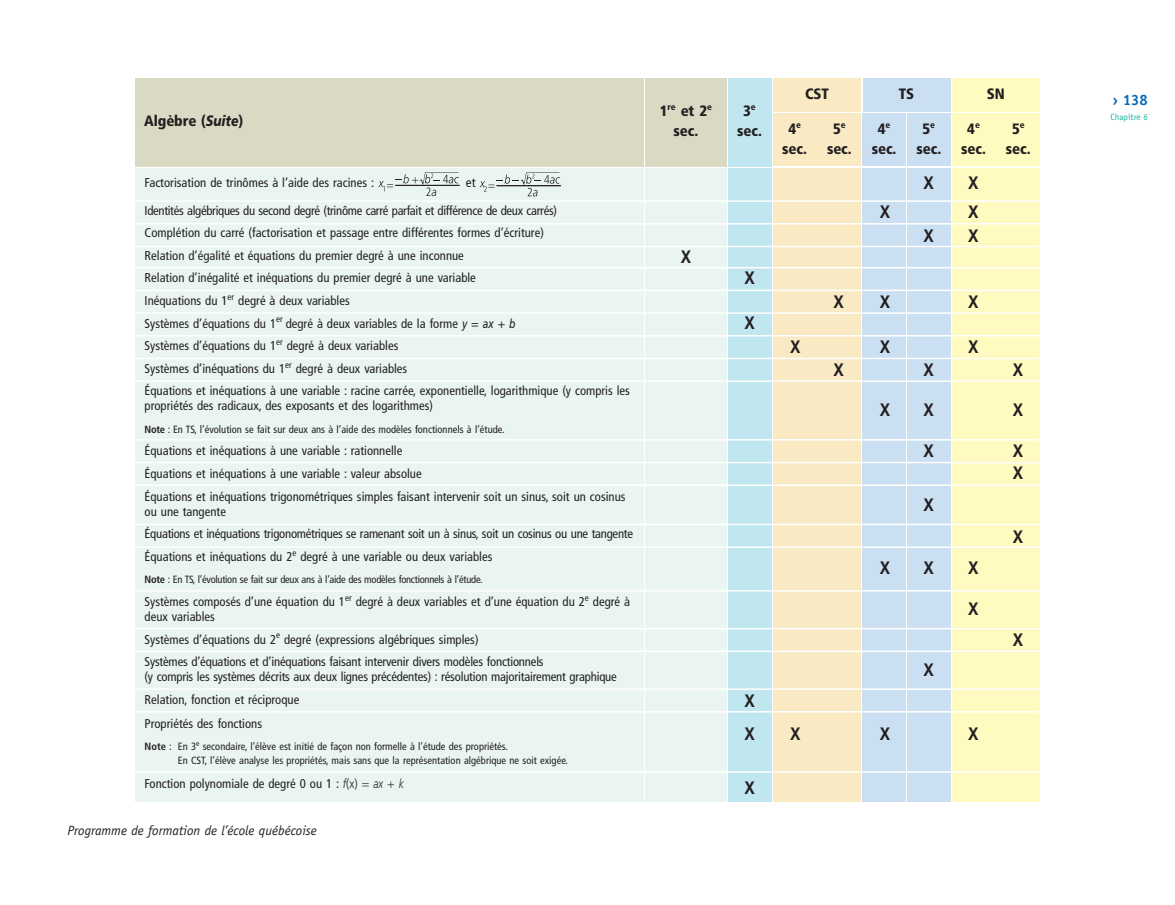
<style>
.page{position:relative;width:1175px;height:905px;background:#fff}
.page>*{position:absolute;margin:0;border:0;box-sizing:border-box;transform-origin:0 0}
.t1{font:700 condensed 18px/22.5px "Frutiger";color:#231f20}
.t2{font:900 condensed 15px/19.5px "Frutiger";letter-spacing:-.005em;color:#231f20;text-align:center}
.t3{font:700 15px "Officina Sans";color:#0c6ab5}
.t4{font:italic 13.5px "Officina Sans";color:#231f20}
.t5{font:condensed 13.05px "Frutiger";color:#231f20}
.t6{font:condensed 12.75px/22.5px "Frutiger";color:#231f20}
.t7{font:condensed 12.75px/22.5px "Frutiger";letter-spacing:-.02em;color:#231f20}
.t8{font:condensed 12.75px/27.9px "Frutiger";letter-spacing:-.025em;color:#231f20}
.t9{font:condensed 10.5px/13.5px "Frutiger";color:#231f20}
.t10{font:condensed 10.5px "Frutiger";letter-spacing:-.025em;color:#231f20}
.t11{font:9px "Officina Sans";color:#1fafa4}
.s1{font-style:italic;font-stretch:normal}
.s2{font-weight:700}
.s3{font-weight:300;font-style:italic;font-stretch:normal}
.s4{font-weight:300}
</style>
<div class="page">
<div style="left:135px;top:78px;width:508px;height:88px;background:#d9d9c4"></div>
<div style="left:645px;top:78px;width:81px;height:88px;background:#d9d9c4"></div>
<div style="left:728px;top:78px;width:43px;height:88px;background:#c0e6ef"></div>
<div style="left:773px;top:78px;width:88px;height:34px;background:#f9eac4"></div>
<div style="left:773px;top:113px;width:43px;height:53px;background:#f9eac4"></div>
<div style="left:817px;top:113px;width:44px;height:53px;background:#f9eac4"></div>
<div style="left:862px;top:78px;width:88px;height:34px;background:#cbdff2"></div>
<div style="left:862px;top:113px;width:43px;height:53px;background:#cbdff2"></div>
<div style="left:907px;top:113px;width:43px;height:53px;background:#cbdff2"></div>
<div style="left:952px;top:78px;width:88px;height:34px;background:#fffabf"></div>
<div style="left:952px;top:113px;width:43px;height:53px;background:#fffabf"></div>
<div style="left:996px;top:113px;width:44px;height:53px;background:#fffabf"></div>
<div style="left:136px;top:168px;width:508px;height:633px;background:#eaf5f3"></div>
<div style="left:646px;top:168px;width:81px;height:633px;background:#eaf5f3"></div>
<div style="left:728px;top:168px;width:43px;height:633px;background:#c0e6ef"></div>
<div style="left:773px;top:168px;width:43px;height:633px;background:#f9eac4"></div>
<div style="left:817px;top:168px;width:44px;height:633px;background:#f9eac4"></div>
<div style="left:862px;top:168px;width:43px;height:633px;background:#cbdff2"></div>
<div style="left:907px;top:168px;width:43px;height:633px;background:#cbdff2"></div>
<div style="left:952px;top:168px;width:43px;height:633px;background:#fffabf"></div>
<div style="left:996px;top:168px;width:44px;height:633px;background:#fffabf"></div>
<svg style="left:378px;top:172px;width:81px;height:24px"></svg>
<svg style="left:479px;top:172px;width:81px;height:24px"></svg>
<hr style="left:496px;top:185px;width:65px;height:1px;background:#231f20">
<hr style="left:135px;top:200px;width:905px;height:2px;background:#fff">
<hr style="left:135px;top:223px;width:905px;height:1px;background:#fff">
<hr style="left:135px;top:246px;width:905px;height:1px;background:#fff">
<hr style="left:135px;top:267px;width:905px;height:1px;background:#fff">
<hr style="left:135px;top:289px;width:905px;height:2px;background:#fff">
<hr style="left:135px;top:312px;width:905px;height:2px;background:#fff">
<hr style="left:135px;top:335px;width:905px;height:1px;background:#fff">
<hr style="left:135px;top:358px;width:905px;height:1px;background:#fff">
<hr style="left:135px;top:380px;width:905px;height:2px;background:#fff">
<hr style="left:135px;top:439px;width:905px;height:1px;background:#fff">
<hr style="left:135px;top:462px;width:905px;height:1px;background:#fff">
<hr style="left:135px;top:484px;width:905px;height:2px;background:#fff">
<hr style="left:135px;top:523px;width:905px;height:2px;background:#fff">
<hr style="left:135px;top:546px;width:905px;height:2px;background:#fff">
<hr style="left:135px;top:590px;width:905px;height:1px;background:#fff">
<hr style="left:135px;top:628px;width:905px;height:1px;background:#fff">
<hr style="left:135px;top:650px;width:905px;height:2px;background:#fff">
<hr style="left:135px;top:688px;width:905px;height:2px;background:#fff">
<hr style="left:135px;top:711px;width:905px;height:1px;background:#fff">
<hr style="left:135px;top:771px;width:905px;height:1px;background:#fff">
<p class="t2" style="left:144px;top:112px;width:101px">Algèbre (<span class="s1">Suite</span>)</p>
<p class="t2" style="left:660px;top:103px;width:54px">1<sup>re</sup> et 2<sup>e </sup>sec.</p>
<p class="t2" style="left:737px;top:103px;width:26px">3<sup>e </sup>sec.</p>
<p class="t2" style="left:805px;top:85px;width:26px">CST</p>
<p class="t2" style="left:782px;top:120px;width:26px">4<sup>e </sup>sec.</p>
<p class="t2" style="left:827px;top:120px;width:26px">5<sup>e </sup>sec.</p>
<p class="t2" style="left:898px;top:85px;width:17px">TS</p>
<p class="t2" style="left:871px;top:120px;width:26px">4<sup>e </sup>sec.</p>
<p class="t2" style="left:916px;top:120px;width:26px">5<sup>e </sup>sec.</p>
<p class="t2" style="left:987px;top:85px;width:19px">SN</p>
<p class="t2" style="left:961px;top:120px;width:26px">4<sup>e </sup>sec.</p>
<p class="t2" style="left:1006px;top:120px;width:26px">5<sup>e </sup>sec.</p>
<p class="t5" style="left:466px;top:177px;width:11px">et</p>
<h1 class="t1" style="left:923px;top:173px;width:12px">X</h1>
<h1 class="t1" style="left:968px;top:173px;width:12px">X</h1>
<h1 class="t1" style="left:879px;top:202px;width:12px">X</h1>
<h1 class="t1" style="left:968px;top:202px;width:12px">X</h1>
<h1 class="t1" style="left:923px;top:226px;width:12px">X</h1>
<h1 class="t1" style="left:968px;top:226px;width:12px">X</h1>
<h1 class="t1" style="left:680px;top:247px;width:12px">X</h1>
<h1 class="t1" style="left:744px;top:268px;width:12px">X</h1>
<h1 class="t1" style="left:833px;top:292px;width:12px">X</h1>
<h1 class="t1" style="left:879px;top:292px;width:12px">X</h1>
<h1 class="t1" style="left:968px;top:292px;width:12px">X</h1>
<h1 class="t1" style="left:744px;top:313px;width:12px">X</h1>
<h1 class="t1" style="left:790px;top:337px;width:12px">X</h1>
<h1 class="t1" style="left:879px;top:337px;width:12px">X</h1>
<h1 class="t1" style="left:968px;top:337px;width:12px">X</h1>
<h1 class="t1" style="left:833px;top:359px;width:12px">X</h1>
<h1 class="t1" style="left:923px;top:359px;width:12px">X</h1>
<h1 class="t1" style="left:1013px;top:359px;width:12px">X</h1>
<h1 class="t1" style="left:879px;top:400px;width:12px">X</h1>
<h1 class="t1" style="left:923px;top:400px;width:12px">X</h1>
<h1 class="t1" style="left:1013px;top:400px;width:12px">X</h1>
<h1 class="t1" style="left:923px;top:441px;width:12px">X</h1>
<h1 class="t1" style="left:1013px;top:441px;width:12px">X<br>X</h1>
<h1 class="t1" style="left:923px;top:495px;width:12px">X</h1>
<h1 class="t1" style="left:1013px;top:526px;width:12px">X</h1>
<h1 class="t1" style="left:879px;top:558px;width:12px">X</h1>
<h1 class="t1" style="left:923px;top:558px;width:12px">X</h1>
<h1 class="t1" style="left:968px;top:558px;width:12px">X</h1>
<h1 class="t1" style="left:968px;top:598px;width:12px">X</h1>
<h1 class="t1" style="left:1013px;top:630px;width:12px">X</h1>
<h1 class="t1" style="left:923px;top:660px;width:12px">X</h1>
<h1 class="t1" style="left:744px;top:685px;width:12px;line-height:33px">X<br>X</h1>
<p class="t8" style="left:145px;top:169px;width:414px">Factorisation de trinômes à l’aide des racines :<br>Identités algébriques du second degré (trinôme carré parfait et différence de deux carrés)</p>
<p class="t6" style="left:145px;top:223px;width:487px">Complétion du carré (factorisation et passage entre différentes formes d’écriture)<br>Relation d’égalité et équations du premier degré à une inconnue<br>Relation d’inégalité et inéquations du premier degré à une variable<br>Inéquations du 1<sup>er</sup> degré à deux variables<br>Systèmes d’équations du 1<sup>er</sup> degré à deux variables de la forme <span class="s1">y</span> = <span class="s1">ax</span> + <span class="s1">b<br></span>Systèmes d’équations du 1<sup>er</sup> degré à deux variables<br>Systèmes d’inéquations du 1<sup>er</sup> degré à deux variables<br>Équations et inéquations à une variable : racine carrée, exponentielle, logarithmique (y compris les</p>
<p class="t6" style="left:145px;top:395px;width:290px">propriétés des radicaux, des exposants et des logarithmes)</p>
<p class="t9" style="left:145px;top:423px;width:361px"><span class="s2">Note</span> : En TS, l’évolution se fait sur deux ans à l’aide des modèles fonctionnels à l’étude.</p>
<p class="t6" style="left:145px;top:441px;width:482px">Équations et inéquations à une variable : rationnelle<br>Équations et inéquations à une variable : valeur absolue<br>Équations et inéquations trigonométriques simples faisant intervenir soit un sinus, soit un cosinus</p>
<p class="t7" style="left:145px;top:501px;width:490px">ou une tangente<br>Équations et inéquations trigonométriques se ramenant soit un à sinus, soit un cosinus ou une tangente<br>Équations et inéquations du 2<sup>e</sup> degré à une variable ou deux variables</p>
<p class="t10" style="left:145px;top:575px;width:339px"><span class="s2">Note</span> : En TS, l’évolution se fait sur deux ans à l’aide des modèles fonctionnels à l’étude.</p>
<p class="t6" style="left:145px;top:595px;width:487px;line-height:15px">Systèmes composés d’une équation du 1<sup>er</sup> degré à deux variables et d’une équation du 2<sup>e</sup> degré à deux variables</p>
<p class="t6" style="left:145px;top:628px;width:400px">Systèmes d’équations du 2<sup>e</sup> degré (expressions algébriques simples)<br>Systèmes d’équations et d’inéquations faisant intervenir divers modèles fonctionnels</p>
<p class="t6" style="left:145px;top:666px;width:474px">(y compris les systèmes décrits aux deux lignes précédentes) : résolution majoritairement graphique<br>Relation, fonction et réciproque</p>
<p class="t6" style="left:145px;top:713px;width:119px">Propriétés des fonctions</p>
<p class="t9" style="left:178px;top:740px;width:392px;text-indent:-33px"><span class="s2">Note</span> : En 3<sup>e</sup> secondaire, l’élève est initié de façon non formelle à l’étude des propriétés.<br>En CST, l’élève analyse les propriétés, mais sans que la représentation algébrique ne soit exigée.</p>
<p class="t6" style="left:145px;top:773px;width:261px">Fonction polynomiale de degré 0 ou 1 : <span class="s3">f</span><span class="s4">(x) =</span> <span class="s3">ax</span> <span class="s4">+</span> <span class="s3">k</span></p>
<h1 class="t1" style="left:790px;top:723px;width:12px">X</h1>
<h1 class="t1" style="left:879px;top:723px;width:12px">X</h1>
<h1 class="t1" style="left:968px;top:723px;width:12px">X</h1>
<h1 class="t1" style="left:744px;top:777px;width:12px">X</h1>
<p class="t4" style="left:68px;top:825px;width:251px">Programme de formation de l’école québécoise</p>
<p class="t3" style="left:1112px;top:95px;width:37px">› 138</p>
<p class="t11" style="left:1110px;top:114px;width:39px">Chapitre 6</p>
</div>
